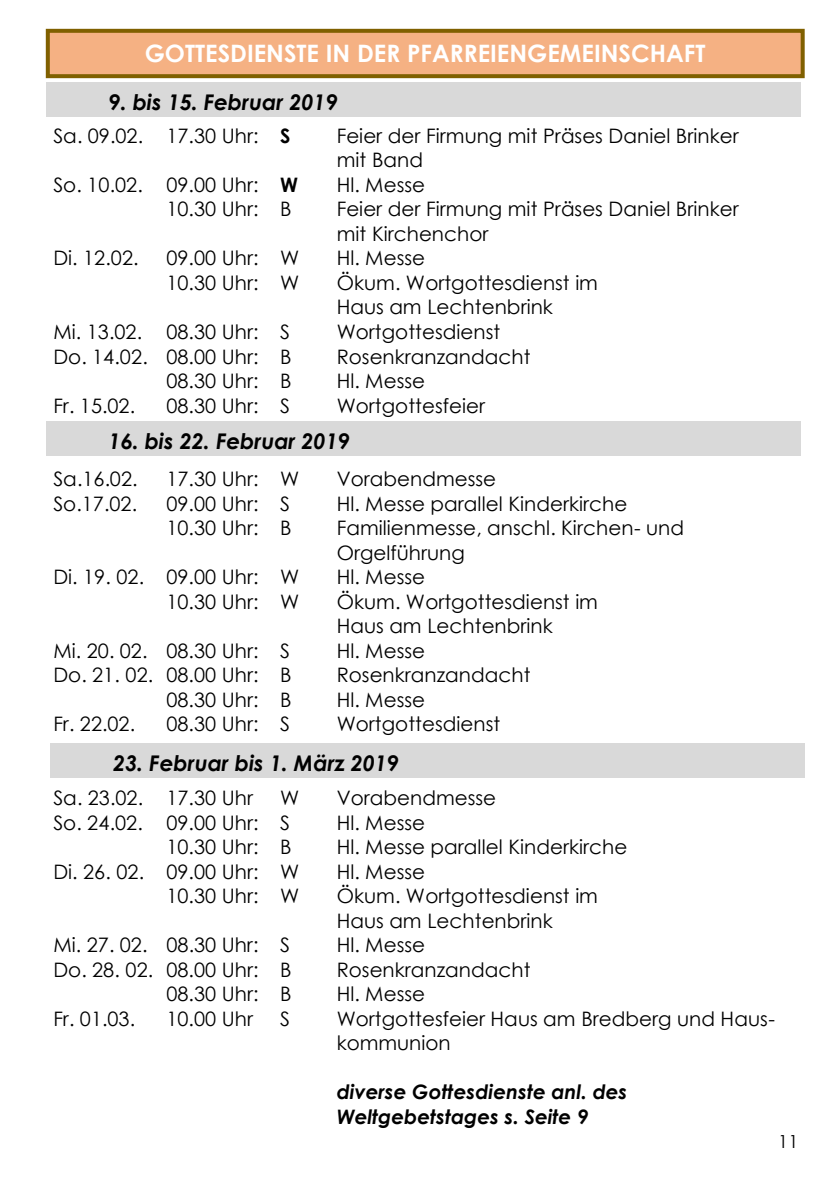
<style>
.page{position:relative;width:840px;height:1191px;background:#fff}
.page>*{position:absolute;margin:0;border:0;box-sizing:border-box;transform-origin:0 0}
.t1{font:700 24px "Century Gothic";color:#fff}
.t2{font:italic 700 21.6px "Century Gothic";color:#000}
.t3{font:20px/24.4px "Century Gothic";color:#000}
.t4{font:italic 700 20px/24.4px "Century Gothic";color:#000}
.t5{font:18px "Century Gothic";color:#000}
.s1{font-weight:700}
</style>
<div class="page">
<div style="left:46px;top:421px;width:754px;height:34px;background:#d9d9d9"></div>
<div style="left:46px;top:83px;width:754px;height:34px;background:#d9d9d9"></div>
<div style="left:51px;top:743px;width:753px;height:34px;background:#d9d9d9"></div>
<div style="left:48px;top:31px;width:754px;height:45px;background:#f5b183"></div>
<div style="left:46px;top:29px;width:758px;height:49px;border:4px solid #806000"></div>
<p class="t1" style="left:145px;top:38px;width:562px">GOTTESDIENSTE IN DER PFARREIENGEMEINSCHAFT</p>
<p class="t2" style="left:109px;top:88px;width:231px">9. bis 15. Februar 2019</p>
<p class="t3" style="left:53px;top:122px;width:238px">Sa. 09.02. 17.30 Uhr: <span class="s1">S</span></p>
<p class="t3" style="left:336px;top:122px;width:403px">Feier der Firmung mit Präses Daniel Brinker</p>
<p class="t3" style="left:336px;top:147px;width:88px">mit Band</p>
<p class="t3" style="left:53px;top:171px;width:246px">So. 10.02. 09.00 Uhr: <span class="s1">W</span></p>
<p class="t3" style="left:336px;top:171px;width:90px">Hl. Messe</p>
<p class="t3" style="left:166px;top:196px;width:126px">10.30 Uhr: B</p>
<p class="t3" style="left:336px;top:196px;width:403px">Feier der Firmung mit Präses Daniel Brinker</p>
<p class="t3" style="left:336px;top:221px;width:153px">mit Kirchenchor</p>
<p class="t3" style="left:53px;top:245px;width:87px">Di. 12.02.</p>
<p class="t3" style="left:166px;top:245px;width:134px">09.00 Uhr: W</p>
<p class="t3" style="left:336px;top:245px;width:90px">Hl. Messe</p>
<p class="t3" style="left:166px;top:270px;width:134px">10.30 Uhr: W</p>
<p class="t3" style="left:336px;top:270px;width:262px">Ökum. Wortgottesdienst im</p>
<p class="t3" style="left:336px;top:294px;width:218px">Haus am Lechtenbrink</p>
<p class="t3" style="left:53px;top:319px;width:238px">Mi. 13.02. 08.30 Uhr: S</p>
<p class="t3" style="left:336px;top:319px;width:165px">Wortgottesdienst</p>
<p class="t3" style="left:53px;top:343px;width:239px">Do. 14.02. 08.00 Uhr: B</p>
<p class="t3" style="left:336px;top:343px;width:195px">Rosenkranzandacht</p>
<p class="t3" style="left:166px;top:368px;width:126px">08.30 Uhr: B</p>
<p class="t3" style="left:336px;top:368px;width:90px">Hl. Messe</p>
<p class="t3" style="left:53px;top:392px;width:84px">Fr. 15.02.</p>
<p class="t3" style="left:166px;top:392px;width:125px">08.30 Uhr: S</p>
<p class="t3" style="left:336px;top:392px;width:150px">Wortgottesfeier</p>
<p class="t2" style="left:109px;top:427px;width:243px">16. bis 22. Februar 2019</p>
<p class="t3" style="left:53px;top:466px;width:86px">Sa.16.02.</p>
<p class="t3" style="left:166px;top:466px;width:134px">17.30 Uhr: W</p>
<p class="t3" style="left:336px;top:466px;width:161px">Vorabendmesse</p>
<p class="t3" style="left:53px;top:490px;width:85px">So.17.02.</p>
<p class="t3" style="left:166px;top:490px;width:125px">09.00 Uhr: S</p>
<p class="t3" style="left:336px;top:490px;width:292px">Hl. Messe parallel Kinderkirche</p>
<p class="t3" style="left:166px;top:515px;width:126px">10.30 Uhr: B</p>
<p class="t3" style="left:336px;top:515px;width:349px">Familienmesse, anschl. Kirchen- und</p>
<p class="t3" style="left:336px;top:539px;width:130px">Orgelführung</p>
<p class="t3" style="left:53px;top:564px;width:247px">Di. 19. 02. 09.00 Uhr: W</p>
<p class="t3" style="left:336px;top:564px;width:90px">Hl. Messe</p>
<p class="t3" style="left:166px;top:588px;width:134px">10.30 Uhr: W</p>
<p class="t3" style="left:336px;top:588px;width:262px">Ökum. Wortgottesdienst im</p>
<p class="t3" style="left:336px;top:613px;width:217px">Haus am Lechtenbrink</p>
<p class="t3" style="left:53px;top:638px;width:238px">Mi. 20. 02. 08.30 Uhr: S</p>
<p class="t3" style="left:336px;top:638px;width:90px">Hl. Messe</p>
<p class="t3" style="left:53px;top:662px;width:239px">Do. 21. 02. 08.00 Uhr: B</p>
<p class="t3" style="left:336px;top:662px;width:195px">Rosenkranzandacht</p>
<p class="t3" style="left:166px;top:687px;width:126px">08.30 Uhr: B</p>
<p class="t3" style="left:336px;top:687px;width:90px">Hl. Messe</p>
<p class="t3" style="left:53px;top:711px;width:84px">Fr. 22.02.</p>
<p class="t3" style="left:166px;top:711px;width:125px">08.30 Uhr: S</p>
<p class="t3" style="left:336px;top:711px;width:165px">Wortgottesdienst</p>
<p class="t2" style="left:113px;top:749px;width:287px">23. Februar bis 1. März 2019</p>
<p class="t3" style="left:53px;top:785px;width:201px">Sa. 23.02. 17.30 Uhr</p>
<p class="t3" style="left:280px;top:785px;width:21px">W</p>
<p class="t3" style="left:336px;top:785px;width:161px">Vorabendmesse</p>
<p class="t3" style="left:53px;top:809px;width:238px">So. 24.02. 09.00 Uhr: S</p>
<p class="t3" style="left:336px;top:809px;width:90px">Hl. Messe</p>
<p class="t3" style="left:166px;top:834px;width:126px">10.30 Uhr: B</p>
<p class="t3" style="left:336px;top:834px;width:292px">Hl. Messe parallel Kinderkirche</p>
<p class="t3" style="left:53px;top:858px;width:247px">Di. 26. 02. 09.00 Uhr: W</p>
<p class="t3" style="left:336px;top:858px;width:90px">Hl. Messe</p>
<p class="t3" style="left:166px;top:883px;width:134px">10.30 Uhr: W</p>
<p class="t3" style="left:336px;top:883px;width:262px">Ökum. Wortgottesdienst im</p>
<p class="t3" style="left:336px;top:907px;width:217px">Haus am Lechtenbrink</p>
<p class="t3" style="left:53px;top:932px;width:238px">Mi. 27. 02. 08.30 Uhr: S</p>
<p class="t3" style="left:336px;top:932px;width:90px">Hl. Messe</p>
<p class="t3" style="left:53px;top:956px;width:239px">Do. 28. 02. 08.00 Uhr: B</p>
<p class="t3" style="left:336px;top:956px;width:195px">Rosenkranzandacht</p>
<p class="t3" style="left:166px;top:981px;width:126px">08.30 Uhr: B</p>
<p class="t3" style="left:336px;top:981px;width:90px">Hl. Messe</p>
<p class="t3" style="left:53px;top:1005px;width:84px">Fr. 01.03.</p>
<p class="t3" style="left:166px;top:1005px;width:88px">10.00 Uhr</p>
<p class="t3" style="left:280px;top:1005px;width:11px">S</p>
<p class="t3" style="left:336px;top:1005px;width:439px">Wortgottesfeier Haus am Bredberg und Haus&shy;kommunion</p>
<p class="t4" style="left:336px;top:1079px;width:292px">diverse Gottesdienste anl. des<br>Weltgebetstages s. Seite 9</p>
<p class="t5" style="left:777px;top:1130px;width:22px">11</p>
</div>
